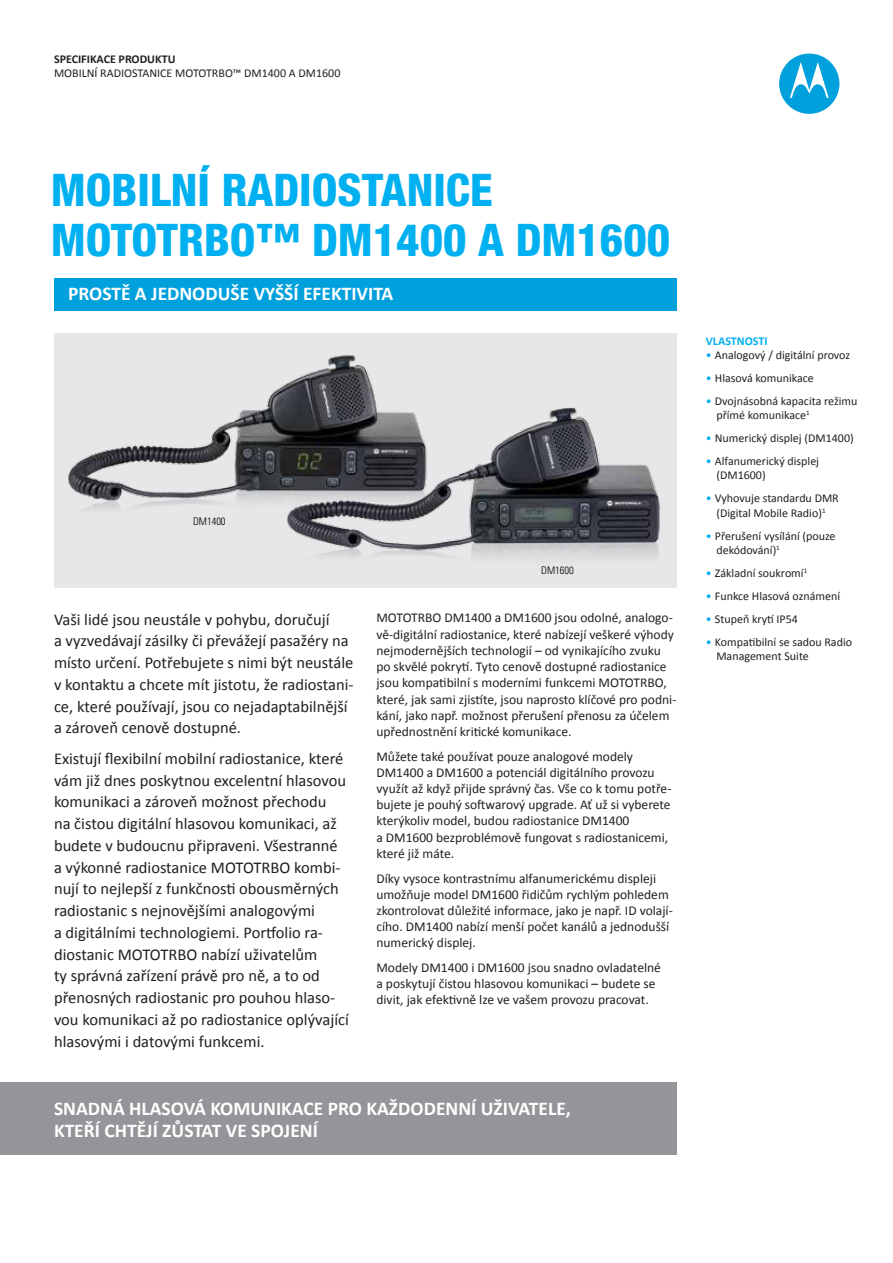
<style>
.page{position:relative;width:893px;height:1263px;background:#fff}
.page>*{position:absolute;margin:0;border:0;box-sizing:border-box;transform-origin:0 0}
.t1{font:800 condensed 45px/49.5px "Helvetica Neue CE";color:#00b0f0}
.t2{font:700 19.5px/22.5px "Calibri";color:#fff}
.t3{font:16.5px/21.8px "Calibri";color:#231f20}
.t4{font:13.5px/16.2px "Calibri";color:#231f20}
.t5{font:12px/14.4px "Calibri";color:#231f20}
.t6{font:700 12px "Calibri";color:#231f20}
.t7{font:700 12px "Calibri";color:#00b0f0}
.t8{font:300 condensed 10.5px "Univers";color:#000}
.s1{color:#00b0f0}
</style>
<div class="page">
<div style="left:779px;top:54px;width:60px;height:60px;background:#00a0dd;border-radius:50%"></div>
<svg style="left:790px;top:62px;width:39px;height:36px"></svg>
<div style="left:0;top:1082px;width:677px;height:73px;background:#939598"></div>
<div style="left:54px;top:334px;width:623px;height:254px;background:#e6e7e8"></div>
<div style="left:54px;top:278px;width:623px;height:32px;background:#00a0dd"></div>
<img style="left:68px;top:355px;width:592px;height:203px">
<p class="t6" style="left:54px;top:51px;width:123px">SPECIFIKACE PRODUKTU</p>
<p class="t5" style="left:54px;top:66px;width:288px">MOBILNÍ RADIOSTANICE MOTOTRBO™ DM1400 A DM1600</p>
<h1 class="t1" style="left:51px;top:167px;width:621px">MOBILNÍ RADIOSTANICE<br>MOTOTRBO™ DM1400 A DM1600</h1>
<h2 class="t2" style="left:68px;top:282px;width:327px">PROSTĚ A JEDNODUŠE VYŠŠÍ EFEKTIVITA</h2>
<p class="t8" style="left:193px;top:515px;width:34px">DM1400</p>
<p class="t3" style="left:54px;top:608px;width:301px">Vaši lidé jsou neustále v pohybu, doručují<br>a vyzvedávají zásilky či převážejí pasažéry na místo určení. Potřebujete s nimi být neustále v kontaktu a chcete mít jistotu, že radiostani&shy;ce, které používají, jsou co nejadaptabilnější a zároveň cenově dostupné.</p>
<p class="t3" style="left:54px;top:747px;width:296px">Existují flexibilní mobilní radiostanice, které vám již dnes poskytnou excelentní hlasovou komunikaci a zároveň možnost přechodu<br>na čistou digitální hlasovou komunikaci, až budete v budoucnu připraveni. Všestranné a výkonné radiostanice MOTOTRBO kombi&shy;nují to nejlepší z funkčnosti obousměrných radiostanic s nejnovějšími analogovými<br>a digitálními technologiemi. Portfolio ra&shy;diostanic MOTOTRBO nabízí uživatelům<br>ty správná zařízení právě pro ně, a to od přenosných radiostanic pro pouhou hlaso&shy;vou komunikaci až po radiostanice oplývající hlasovými i datovými funkcemi.</p>
<p class="t8" style="left:541px;top:564px;width:34px">DM1600</p>
<p class="t4" style="left:376px;top:610px;width:302px">MOTOTRBO DM1400 a DM1600 jsou odolné, analogo&shy;vě-digitální radiostanice, které nabízejí veškeré výhody nejmodernějších technologií – od vynikajícího zvuku po skvělé pokrytí. Tyto cenově dostupné radiostanice jsou kompatibilní s moderními funkcemi MOTOTRBO, které, jak sami zjistíte, jsou naprosto klíčové pro podni&shy;kání, jako např. možnost přerušení přenosu za účelem upřednostnění kritické komunikace.</p>
<p class="t4" style="left:376px;top:748px;width:297px">Můžete také používat pouze analogové modely DM1400 a DM1600 a potenciál digitálního provozu využít až když přijde správný čas. Vše co k tomu potře&shy;bujete je pouhý softwarový upgrade. Ať už si vyberete kterýkoliv model, budou radiostanice DM1400<br>a DM1600 bezproblémově fungovat s radiostanicemi, které již máte.</p>
<p class="t4" style="left:376px;top:870px;width:298px">Díky vysoce kontrastnímu alfanumerickému displeji umožňuje model DM1600 řidičům rychlým pohledem zkontrolovat důležité informace, jako je např. ID volají&shy;cího. DM1400 nabízí menší počet kanálů a jednodušší numerický displej.</p>
<p class="t4" style="left:376px;top:959px;width:286px">Modely DM1400 i DM1600 jsou snadno ovladatelné a poskytují čistou hlasovou komunikaci – budete se divit, jak efektivně lze ve vašem provozu pracovat.</p>
<h2 class="t2" style="left:54px;top:1097px;width:518px">SNADNÁ HLASOVÁ KOMUNIKACE PRO KAŽDODENNÍ UŽIVATELE,<br>KTEŘÍ CHTĚJÍ ZŮSTAT VE SPOJENÍ</h2>
<p class="t7" style="left:706px;top:333px;width:63px">VLASTNOSTI</p>
<p class="t5" style="left:706px;top:348px;width:146px"><span class="s1">•</span> Analogový / digitální provoz</p>
<p class="t5" style="left:706px;top:371px;width:110px"><span class="s1">•</span> Hlasová komunikace</p>
<p class="t5" style="left:716px;top:394px;width:143px;text-indent:-10px"><span class="s1">•</span> Dvojnásobná kapacita režimu přímé komunikace<sup>1</sup></p>
<p class="t5" style="left:706px;top:431px;width:149px"><span class="s1">•</span> Numerický displej (DM1400)</p>
<p class="t5" style="left:716px;top:454px;width:104px;text-indent:-10px"><span class="s1">•</span> Alfanumerický displej (DM1600)</p>
<p class="t5" style="left:706px;top:491px;width:134px;text-align:center"><span class="s1">•</span> Vyhovuje standardu DMR (Digital Mobile Radio)<sup>1</sup></p>
<p class="t5" style="left:716px;top:528px;width:121px;text-indent:-10px"><span class="s1">•</span> Přerušení vysílání (pouze dekódování)<sup>1</sup></p>
<p class="t5" style="left:706px;top:566px;width:103px"><span class="s1">•</span> Základní soukromí<sup>1</sup></p>
<p class="t5" style="left:706px;top:589px;width:136px"><span class="s1">•</span> Funkce Hlasová oznámení</p>
<p class="t5" style="left:706px;top:612px;width:94px"><span class="s1">•</span> Stupeň krytí IP54</p>
<p class="t5" style="left:716px;top:634px;width:137px;text-indent:-10px"><span class="s1">•</span> Kompatibilní se sadou Radio<br>Management Suite</p>
</div>
